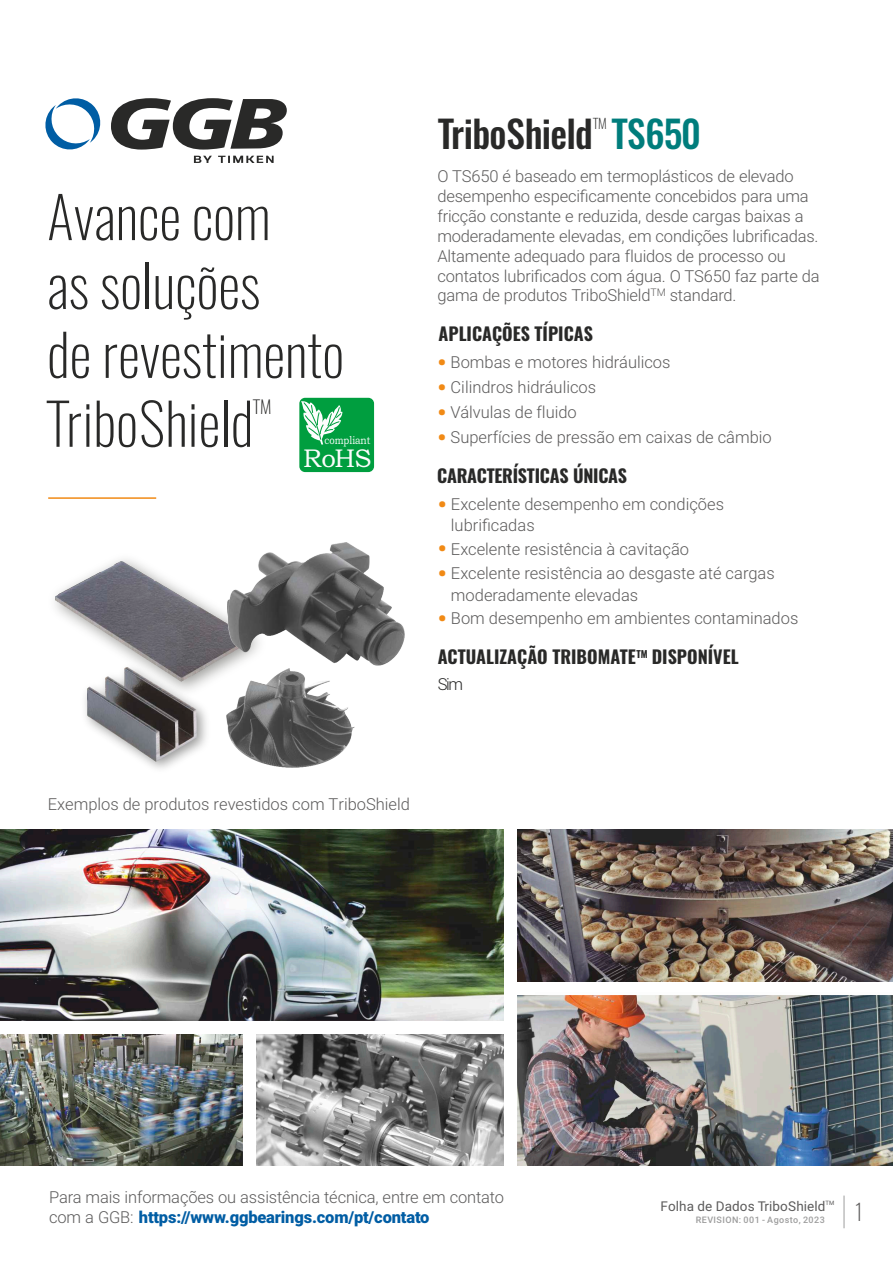
<style>
.page{position:relative;width:893px;height:1263px;background:#fff}
.page>*{position:absolute;margin:0;border:0;box-sizing:border-box;transform-origin:0 0}
.t1{font:200 57px/68.8px "Oswald";color:#292928}
.t2{font:500 37.5px "Oswald";letter-spacing:-.02em;color:#292928}
.t3{font:25.65px "Bookman Old Style";color:#fdfdfd}
.t4{font:200 22.5px "Oswald";color:#5c5b5b}
.t5{font:700 18px "Oswald";color:#292928}
.t6{font:200 18px "Oswald";color:#292928}
.t7{font:300 16.5px/19.8px "Roboto";letter-spacing:-.01em;color:#5c5b5b}
.t8{font:300 16.5px "Roboto";color:#292928}
.t9{font:200 13.8px "Oswald";color:#292928}
.t10{font:13.5px "Roboto";letter-spacing:.01em;color:#5c5b5b}
.t11{font:11.25px "Bookman Old Style";color:#fdfdfd;scale:.84 1}
.t12{font:300 10.5px "Roboto";color:#5c5b5b}
.t13{font:700 9.75px "Oswald";color:#292928}
.t14{font:500 9px "Roboto";letter-spacing:.05em;color:#9d9d9d}
.t15{font:6px "Roboto";color:#5c5b5b}
.s1{color:#007d7c}
.s2{font-weight:900;font-size:24px;color:#f18a15}
.s3{font-weight:900;color:#005da4}
</style>
<div class="page">
<img style="left:0;top:830px;width:504px;height:191px">
<img style="left:256px;top:1035px;width:248px;height:130px">
<img style="left:0;top:1035px;width:242px;height:130px">
<img style="left:518px;top:995px;width:375px;height:170px">
<img style="left:518px;top:830px;width:375px;height:151px">
<hr style="left:48px;top:497px;width:108px;height:2px;background:#f18a15">
<hr style="left:844px;top:1195px;width:1px;height:33px;background:#9d9d9d">
<svg style="left:194px;top:156px;width:80px;height:7px"></svg>
<svg style="left:45px;top:98px;width:56px;height:52px"></svg>
<svg style="left:111px;top:98px;width:176px;height:52px"></svg>
<img style="left:55px;top:561px;width:179px;height:113px">
<img style="left:73px;top:653px;width:147px;height:116px">
<img style="left:87px;top:668px;width:110px;height:93px">
<img style="left:227px;top:668px;width:127px;height:99px">
<img style="left:228px;top:542px;width:176px;height:124px">
<div style="left:299px;top:398px;width:75px;height:74px;background:#009e3f;border-radius:6px"></div>
<svg style="left:299px;top:401px;width:43px;height:43px"></svg>
<h1 class="t1" style="left:47px;top:182px;width:299px">Avance com<br>as soluções<br>de revestimento</h1>
<p class="t6" style="left:253px;top:394px;width:20px">TM</p>
<h1 class="t1" style="left:47px;top:389px;width:208px">TriboShield</h1>
<p class="t11" style="left:325px;top:436px;width:56px">compliant</p>
<h3 class="t3" style="left:303px;top:448px;width:70px">RoHS</h3>
<h2 class="t2" style="left:438px;top:108px;width:264px">TriboShield <span class="s1">TS650</span></h2>
<p class="t7" style="left:437px;top:168px;width:384px">O TS650 é baseado em termoplásticos de elevado desempenho especificamente concebidos para uma fricção constante e reduzida, desde cargas baixas a moderadamente elevadas, em condições lubrificadas.<br>Altamente adequado para fluidos de processo ou contatos lubrificados com água. O TS650 faz parte da</p>
<p class="t12" style="left:650px;top:288px;width:17px">TM</p>
<p class="t9" style="left:593px;top:114px;width:15px">TM</p>
<p class="t7" style="left:437px;top:287px;width:301px">gama de produtos TriboShield standard.</p>
<p class="t5" style="left:439px;top:322px;width:156px">APLICAÇÕES TÍPICAS</p>
<p class="t7" style="left:437px;top:354px;width:235px"><span class="s2">•</span> Bombas e motores hidráulicos</p>
<p class="t7" style="left:437px;top:379px;width:160px"><span class="s2">•</span> Cilindros hidráulicos</p>
<p class="t7" style="left:437px;top:404px;width:141px"><span class="s2">•</span> Válvulas de fluido</p>
<p class="t7" style="left:437px;top:429px;width:336px"><span class="s2">•</span> Superfícies de pressão em caixas de câmbio</p>
<p class="t5" style="left:437px;top:463px;width:191px">CARACTERÍSTICAS ÚNICAS</p>
<p class="t7" style="left:451px;top:495px;width:275px;line-height:21.8px;text-indent:-13px"><span class="s2">•</span> Excelente desempenho em condições lubrificadas</p>
<p class="t7" style="left:438px;top:541px;width:253px"><span class="s2">•</span> Excelente resistência à cavitação</p>
<p class="t7" style="left:451px;top:564px;width:325px;line-height:21.8px;text-indent:-13px"><span class="s2">•</span> Excelente resistência ao desgaste até cargas moderadamente elevadas</p>
<p class="t7" style="left:438px;top:610px;width:362px"><span class="s2">•</span> Bom desempenho em ambientes contaminados</p>
<p class="t5" style="left:438px;top:645px;width:302px">ACTUALIZAÇÃO TRIBOMATE DISPONÍVEL</p>
<p class="t8" style="left:438px;top:678px;width:27px">Sim</p>
<p class="t13" style="left:636px;top:647px;width:13px">TM</p>
<p class="t7" style="left:48px;top:796px;width:364px">Exemplos de produtos revestidos com TriboShield</p>
<p class="t7" style="left:49px;top:1189px;width:456px">Para mais informações ou assistência técnica, entre em contato com a GGB: <span class="s3">https://www.ggbearings.com/pt/contato</span></p>
<p class="t15" style="left:826px;top:1200px;width:10px">TM</p>
<p class="t10" style="left:660px;top:1201px;width:167px">Folha de Dados TriboShield</p>
<p class="t14" style="left:696px;top:1216px;width:131px">REVISION: 001 - Agosto, 2023</p>
<h3 class="t4" style="left:854px;top:1196px;width:11px">1</h3>
</div>
